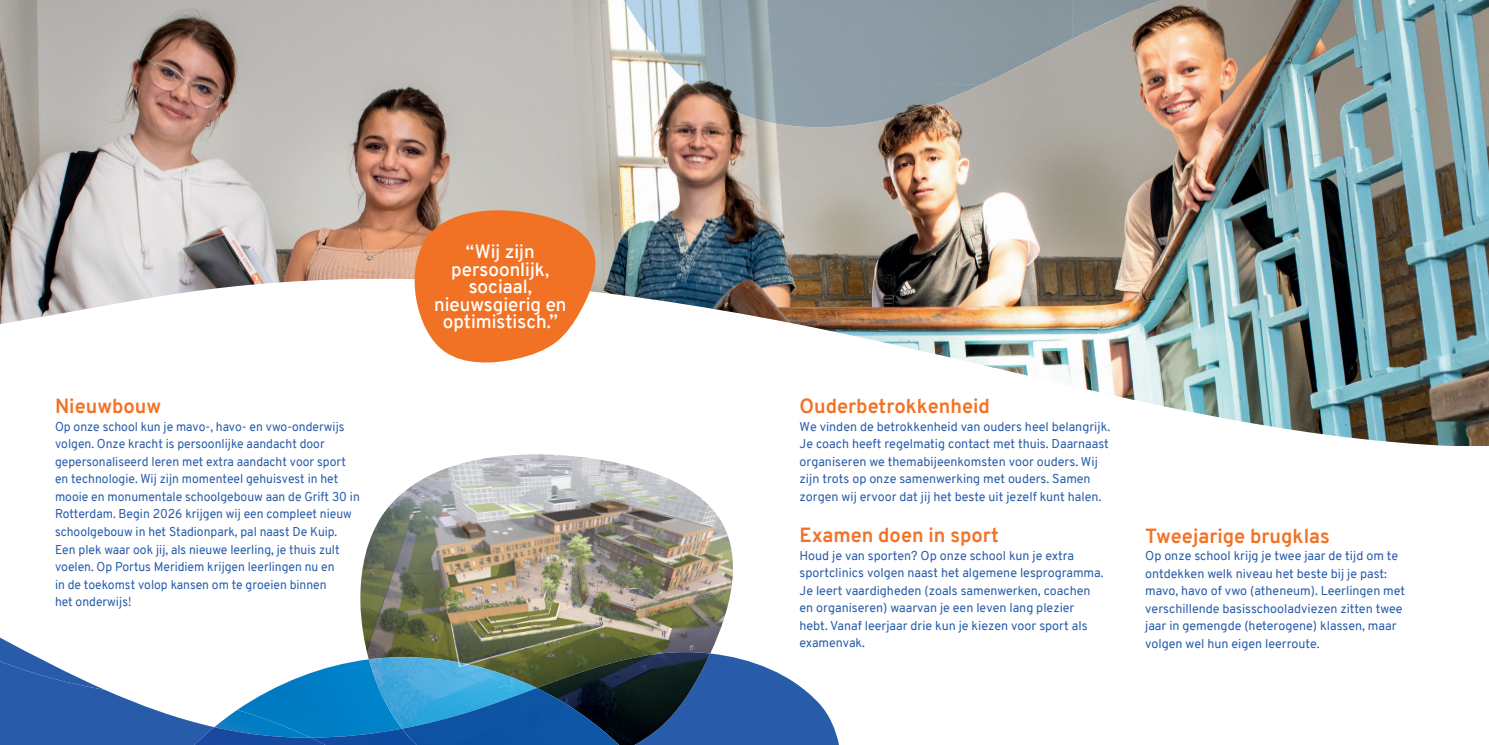
<style>
.page{position:relative;width:1489px;height:745px;background:#fff}
.page>*{position:absolute;margin:0;border:0;box-sizing:border-box;transform-origin:0 0}
.t1{font:700 20px "Overpass";color:#f17225}
.t2{font:600 18.75px/17.5px "Overpass";color:#fff;text-align:center}
.t3{font:12.5px/17.5px "Overpass";color:#275caa}
</style>
<div class="page">
<img style="left:360px;top:454px;width:373px;height:183px">
<img style="left:0;top:0;width:1488px;height:446px">
<svg style="left:403px;top:202px;width:199px;height:163px"></svg>
<img style="left:624px;top:0;width:448px;height:85px">
<img style="left:1072px;top:0;width:89px;height:39px">
<img style="left:690px;top:84px;width:291px;height:43px">
<svg style="left:0;top:637px;width:839px;height:107px"></svg>
<img style="left:536px;top:651px;width:174px;height:93px">
<img style="left:325px;top:728px;width:77px;height:16px">
<img style="left:402px;top:687px;width:217px;height:57px">
<svg style="left:0;top:661px;width:237px;height:83px"></svg>
<img style="left:194px;top:726px;width:131px;height:18px">
<h1 class="t1" style="left:55px;top:392px;width:108px">Nieuwbouw</h1>
<p class="t3" style="left:55px;top:417px;width:306px">Op onze school kun je mavo-, havo- en vwo-onderwijs volgen. Onze kracht is persoonlijke aandacht door gepersonaliseerd leren met extra aandacht voor sport en technologie. Wij zijn momenteel gehuisvest in het mooie en monumentale schoolgebouw aan de Grift 30 in Rotterdam. Begin 2026 krijgen wij een compleet nieuw schoolgebouw in het Stadionpark, pal naast De Kuip.<br>Een plek waar ook jij, als nieuwe leerling, je thuis zult voelen. Op Portus Meridiem krijgen leerlingen nu en<br>in de toekomst volop kansen om te groeien binnen<br>het onderwijs!</p>
<h2 class="t2" style="left:434px;top:243px;width:134px">“Wij zijn persoonlijk, sociaal, nieuwsgierig en optimistisch.”</h2>
<h1 class="t1" style="left:799px;top:392px;width:192px">Ouderbetrokkenheid</h1>
<p class="t3" style="left:799px;top:417px;width:312px">We vinden de betrokkenheid van ouders heel belangrijk.<br>Je coach heeft regelmatig contact met thuis. Daarnaast organiseren we themabijeenkomsten voor ouders. Wij zijn trots op onze samenwerking met ouders. Samen zorgen wij ervoor dat jij het beste uit jezelf kunt halen.</p>
<h1 class="t1" style="left:799px;top:520px;width:201px">Examen doen in sport</h1>
<p class="t3" style="left:799px;top:546px;width:305px">Houd je van sporten? Op onze school kun je extra sportclinics volgen naast het algemene lesprogramma.<br>Je leert vaardigheden (zoals samenwerken, coachen en organiseren) waarvan je een leven lang plezier hebt. Vanaf leerjaar drie kun je kiezen voor sport als examenvak.</p>
<h1 class="t1" style="left:1145px;top:521px;width:186px">Tweejarige brugklas</h1>
<p class="t3" style="left:1145px;top:547px;width:261px">Op onze school krijg je twee jaar de tijd om te ontdekken welk niveau het beste bij je past: mavo, havo of vwo (atheneum). Leerlingen met verschillende basisschooladviezen zitten twee jaar in gemengde (heterogene) klassen, maar volgen wel hun eigen leerroute.</p>
</div>
